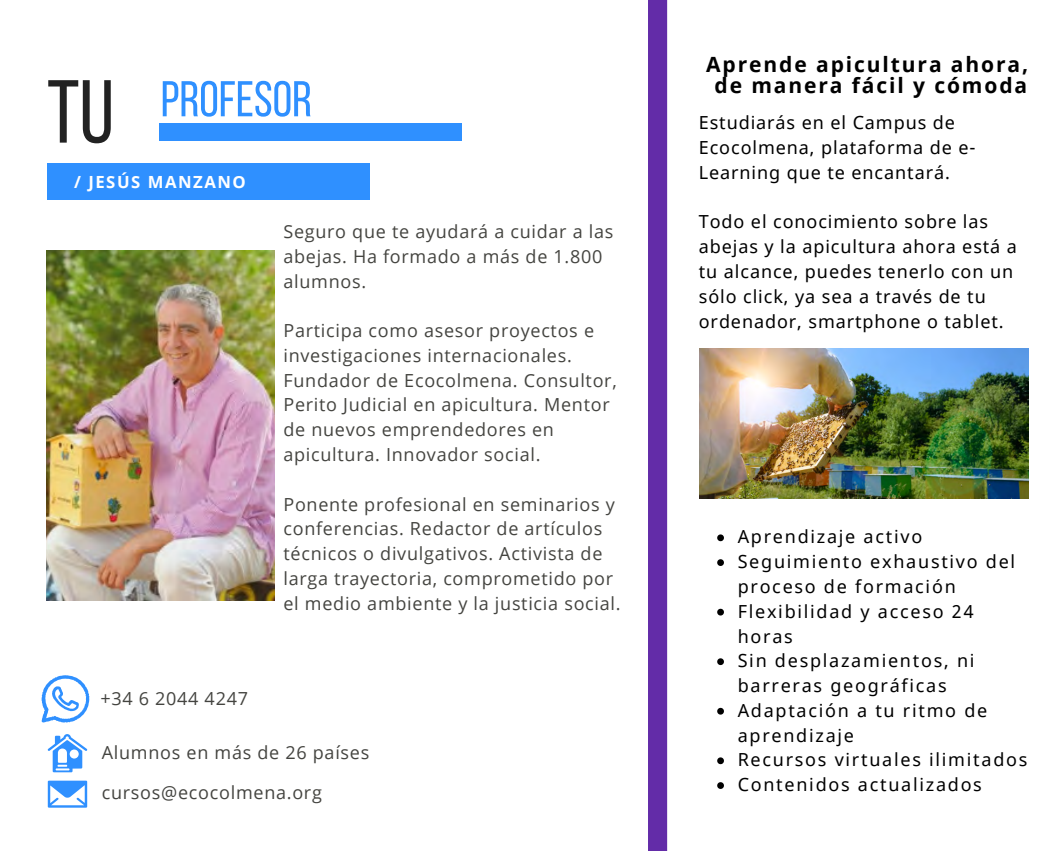
<style>
.page{position:relative;width:1064px;height:851px;background:#fff}
.page>*{position:absolute;margin:0;border:0;box-sizing:border-box;transform-origin:0 0}
.t1{font:89.1px "Bebas Neue";color:#222}
.t2{font:50.1px "Bebas Neue";color:#2f90ff}
.t3{font:700 21px "Noto Sans";letter-spacing:.09em;color:#000}
.t4{font:18px/24.8px "Open Sans";letter-spacing:.04em;color:#444440}
.t5{font:18px/24.8px "Noto Sans";letter-spacing:.05em;color:#000}
.t6{font:18px/24.8px "Noto Sans";letter-spacing:.095em;color:#000}
.t7{font:700 16.65px "Open Sans";letter-spacing:.09em;color:#fff}
</style>
<div class="page">
<div style="left:159px;top:124px;width:303px;height:16px;background:#2f90ff"></div>
<img style="left:46px;top:250px;width:229px;height:350px">
<div style="left:48px;top:163px;width:322px;height:36px;background:#2f90ff"></div>
<svg style="left:48px;top:734px;width:39px;height:38px"></svg>
<svg style="left:48px;top:780px;width:39px;height:27px"></svg>
<svg style="left:41px;top:675px;width:48px;height:47px"></svg>
<svg style="left:648px;top:0;width:381px;height:850px"></svg>
<img style="left:699px;top:348px;width:328px;height:151px">
<svg style="left:717px;top:534px;width:6px;height:7px"></svg>
<svg style="left:717px;top:559px;width:6px;height:7px"></svg>
<svg style="left:717px;top:608px;width:6px;height:7px"></svg>
<svg style="left:717px;top:658px;width:6px;height:7px"></svg>
<svg style="left:717px;top:707px;width:6px;height:7px"></svg>
<svg style="left:717px;top:757px;width:6px;height:7px"></svg>
<svg style="left:717px;top:782px;width:6px;height:6px"></svg>
<p class="t1" style="left:47px;top:76px;width:68px">TU</p>
<p class="t2" style="left:161px;top:79px;width:153px">PROFESOR</p>
<p class="t7" style="left:74px;top:170px;width:173px">/ JESÚS MANZANO</p>
<p class="t4" style="left:100px;top:685px;width:149px">+34 6 2044 4247</p>
<p class="t4" style="left:283px;top:219px;width:331px">Seguro que te ayudará a cuidar a las abejas. Ha formado a más de 1.800 alumnos.</p>
<p class="t4" style="left:283px;top:318px;width:335px">Participa como asesor proyectos e investigaciones internacionales.<br>Fundador de Ecocolmena. Consultor, Perito Judicial en apicultura. Mentor de nuevos emprendedores en apicultura. Innovador social.</p>
<p class="t4" style="left:283px;top:491px;width:338px">Ponente profesional en seminarios y conferencias. Redactor de artículos técnicos o divulgativos. Activista de larga trayectoria, comprometido por el medio ambiente y la justicia social.</p>
<p class="t4" style="left:102px;top:740px;width:269px">Alumnos en más de 26 países</p>
<p class="t4" style="left:102px;top:779px;width:221px">cursos@ecocolmena.org</p>
<p class="t3" style="left:706px;top:49px;width:323px">Aprende apicultura ahora,</p>
<p class="t3" style="left:714px;top:70px;width:314px">de manera fácil y cómoda</p>
<p class="t5" style="left:698px;top:111px;width:278px">Estudiarás en el Campus de<br>Ecocolmena, plataforma de e-<br>Learning que te encantará.</p>
<p class="t5" style="left:698px;top:210px;width:319px">Todo el conocimiento sobre las abejas y la apicultura ahora está a tu alcance, puedes tenerlo con un sólo click, ya sea a través de tu ordenador, smartphone o tablet.</p>
<p class="t6" style="left:737px;top:525px;width:186px">Aprendizaje activo</p>
<p class="t6" style="left:737px;top:550px;width:279px">Seguimiento exhaustivo del proceso de formación</p>
<p class="t6" style="left:737px;top:599px;width:237px">Flexibilidad y acceso 24 horas</p>
<p class="t6" style="left:737px;top:649px;width:238px">Sin desplazamientos, ni barreras geográficas</p>
<p class="t6" style="left:737px;top:698px;width:251px">Adaptación a tu ritmo de aprendizaje</p>
<p class="t6" style="left:737px;top:748px;width:291px">Recursos virtuales ilimitados</p>
<p class="t6" style="left:737px;top:772px;width:246px">Contenidos actualizados</p>
</div>
